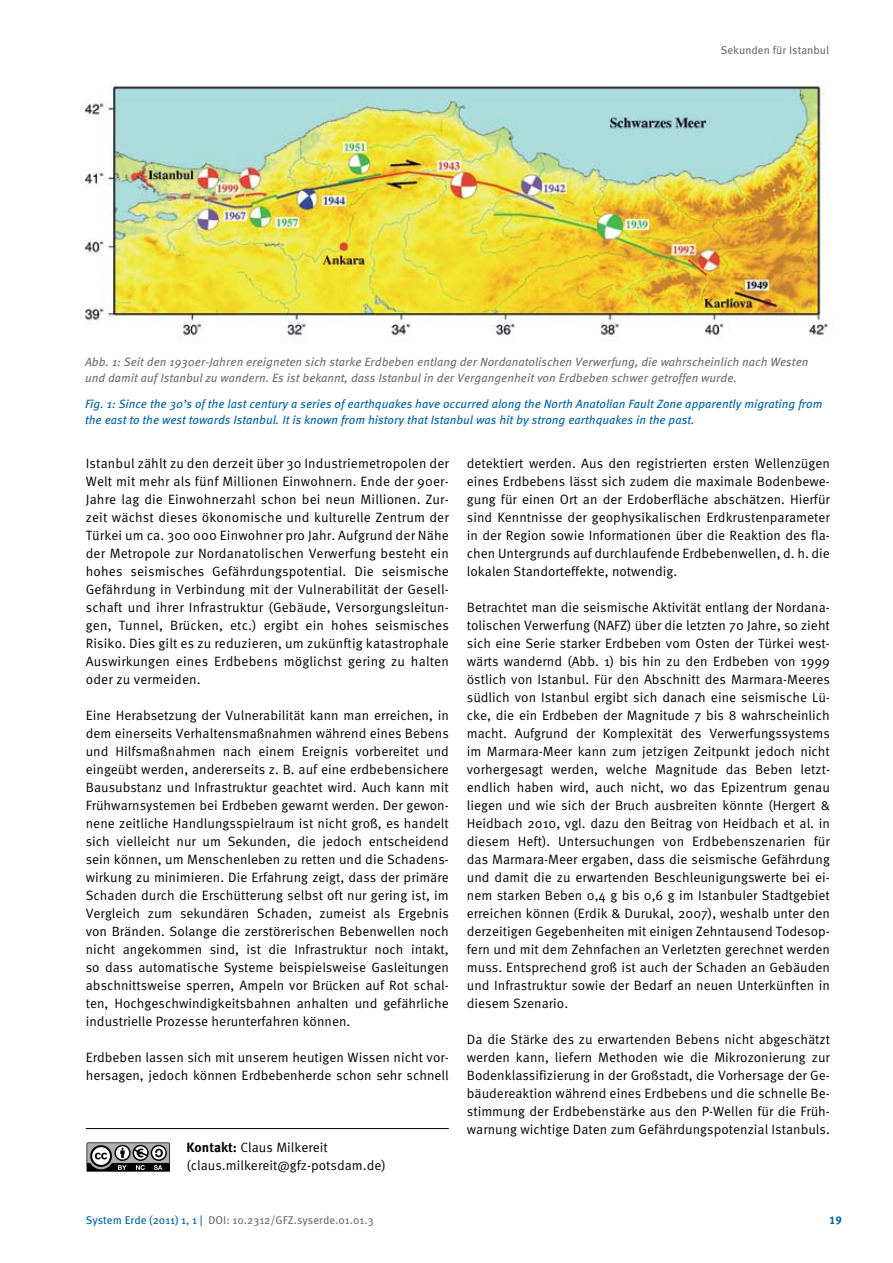
<style>
.page{position:relative;width:893px;height:1263px;background:#fff}
.page>*{position:absolute;margin:0;border:0;box-sizing:border-box;transform-origin:0 0}
.t1{font:13.5px/18px "Meta Pro";color:#000;text-align:justify}
.t2{font:italic 12px/16.5px "Meta Pro";color:#6d6e71}
.t3{font:italic 12px/16.5px "Meta Pro";color:#0060a0}
.t4{font:11.25px "Meta Pro";color:#6d6e71}
.t5{font:700 11.25px "Meta Pro";color:#0060a0}
.s1{font-weight:700}
.s2{color:#0060a0}
</style>
<div class="page">
<img style="left:85px;top:85px;width:743px;height:253px">
<hr style="left:86px;top:1128px;width:363px;height:1px;background:#000">
<svg style="left:87px;top:1142px;width:83px;height:30px;background:#727472"></svg>
<p class="t4" style="left:721px;top:43px;width:110px">Sekunden für Istanbul</p>
<p class="t2" style="left:85px;top:353px;width:725px">Abb. 1: Seit den 1930er-Jahren ereigneten sich starke Erdbeben entlang der Nordanatolischen Verwerfung, die wahrscheinlich nach Westen und damit auf Istanbul zu wandern. Es ist bekannt, dass Istanbul in der Vergangenheit von Erdbeben schwer getroffen wurde.</p>
<p class="t3" style="left:85px;top:395px;width:739px">Fig. 1: Since the 30’s of the last century a series of earthquakes have occurred along the North Anatolian Fault Zone apparently migrating from the east to the west towards Istanbul. It is known from history that Istanbul was hit by strong earthquakes in the past.</p>
<p class="t1" style="left:86px;top:454px;width:365px">Istanbul zählt zu den derzeit über 30 Industriemetropolen der Welt mit mehr als fünf Millionen Einwohnern. Ende der 90er-Jahre lag die Einwohnerzahl schon bei neun Millionen. Zur&shy;zeit wächst dieses ökonomische und kulturelle Zentrum der Türkei um ca. 300 000 Einwohner pro Jahr. Aufgrund der Nähe der Metropole zur Nordanatolischen Verwerfung besteht ein hohes seismisches Gefährdungspotential. Die seismische Gefährdung in Verbindung mit der Vulnerabilität der Gesell&shy;schaft und ihrer Infrastruktur (Gebäude, Versorgungsleitun&shy;gen, Tunnel, Brücken, etc.) ergibt ein hohes seismisches Risiko. Dies gilt es zu reduzieren, um zukünftig katastrophale Auswirkungen eines Erdbebens möglichst gering zu halten oder zu vermeiden.</p>
<p class="t1" style="left:86px;top:706px;width:365px">Eine Herabsetzung der Vulnerabilität kann man erreichen, in dem einerseits Verhaltensmaßnahmen während eines Bebens und Hilfsmaßnahmen nach einem Ereignis vorbereitet und eingeübt werden, andererseits z. B. auf eine erdbebensichere Bausubstanz und Infrastruktur geachtet wird. Auch kann mit Frühwarnsystemen bei Erdbeben gewarnt werden. Der gewon&shy;nene zeitliche Handlungsspielraum ist nicht groß, es handelt sich vielleicht nur um Sekunden, die jedoch entscheidend sein können, um Menschenleben zu retten und die Schadens&shy;wirkung zu minimieren. Die Erfahrung zeigt, dass der primäre Schaden durch die Erschütterung selbst oft nur gering ist, im Vergleich zum sekundären Schaden, zumeist als Ergebnis von Bränden. Solange die zerstörerischen Bebenwellen noch nicht angekommen sind, ist die Infrastruktur noch intakt, so dass automatische Systeme beispielsweise Gasleitungen abschnittsweise sperren, Ampeln vor Brücken auf Rot schal&shy;ten, Hochgeschwindigkeitsbahnen anhalten und gefährliche industrielle Prozesse herunterfahren können.</p>
<p class="t1" style="left:86px;top:1048px;width:365px">Erdbeben lassen sich mit unserem heutigen Wissen nicht vor&shy;hersagen, jedoch können Erdbebenherde schon sehr schnell</p>
<p class="t1" style="left:186px;top:1138px;width:201px"><span class="s1">Kontakt:</span> Claus Milkereit (claus.milkereit@gfz-potsdam.de)</p>
<p class="t4" style="left:86px;top:1213px;width:289px"><span class="s2">System Erde (2011) 1, 1 |</span> DOI: 10.2312/GFZ.syserde.01.01.3</p>
<p class="t1" style="left:467px;top:454px;width:365px">detektiert werden. Aus den registrierten ersten Wellenzügen eines Erdbebens lässt sich zudem die maximale Bodenbewe&shy;gung für einen Ort an der Erdoberfläche abschätzen. Hierfür sind Kenntnisse der geophysikalischen Erdkrustenparameter in der Region sowie Informationen über die Reaktion des fla&shy;chen Untergrunds auf durchlaufende Erdbebenwellen, d. h. die lokalen Standorteffekte, notwendig.</p>
<p class="t1" style="left:467px;top:598px;width:365px">Betrachtet man die seismische Aktivität entlang der Nordana&shy;tolischen Verwerfung (NAFZ) über die letzten 70 Jahre, so zieht sich eine Serie starker Erdbeben vom Osten der Türkei west&shy;wärts wandernd (Abb. 1) bis hin zu den Erdbeben von 1999 östlich von Istanbul. Für den Abschnitt des Marmara-Meeres südlich von Istanbul ergibt sich danach eine seismische Lü&shy;cke, die ein Erdbeben der Magnitude 7 bis 8 wahrscheinlich macht. Aufgrund der Komplexität des Verwerfungssystems im Marmara-Meer kann zum jetzigen Zeitpunkt jedoch nicht vorhergesagt werden, welche Magnitude das Beben letzt&shy;endlich haben wird, auch nicht, wo das Epizentrum genau liegen und wie sich der Bruch ausbreiten könnte (Hergert &amp; Heidbach 2010, vgl. dazu den Beitrag von Heidbach et al. in diesem Heft). Untersuchungen von Erdbebenszenarien für das Marmara-Meer ergaben, dass die seismische Gefährdung und damit die zu erwartenden Beschleunigungswerte bei ei&shy;nem starken Beben 0,4 g bis 0,6 g im Istanbuler Stadtgebiet erreichen können (Erdik &amp; Durukal, 2007), weshalb unter den derzeitigen Gegebenheiten mit einigen Zehntausend Todesop&shy;fern und mit dem Zehnfachen an Verletzten gerechnet werden muss. Entsprechend groß ist auch der Schaden an Gebäuden und Infrastruktur sowie der Bedarf an neuen Unterkünften in diesem Szenario.</p>
<p class="t1" style="left:467px;top:1030px;width:365px">Da die Stärke des zu erwartenden Bebens nicht abgeschätzt werden kann, liefern Methoden wie die Mikrozonierung zur Bodenklassifizierung in der Großstadt, die Vorhersage der Ge&shy;bäudereaktion während eines Erdbebens und die schnelle Be&shy;stimmung der Erdbebenstärke aus den P-Wellen für die Früh&shy;warnung wichtige Daten zum Gefährdungspotenzial Istanbuls.</p>
<p class="t5" style="left:829px;top:1213px;width:14px">19</p>
</div>
